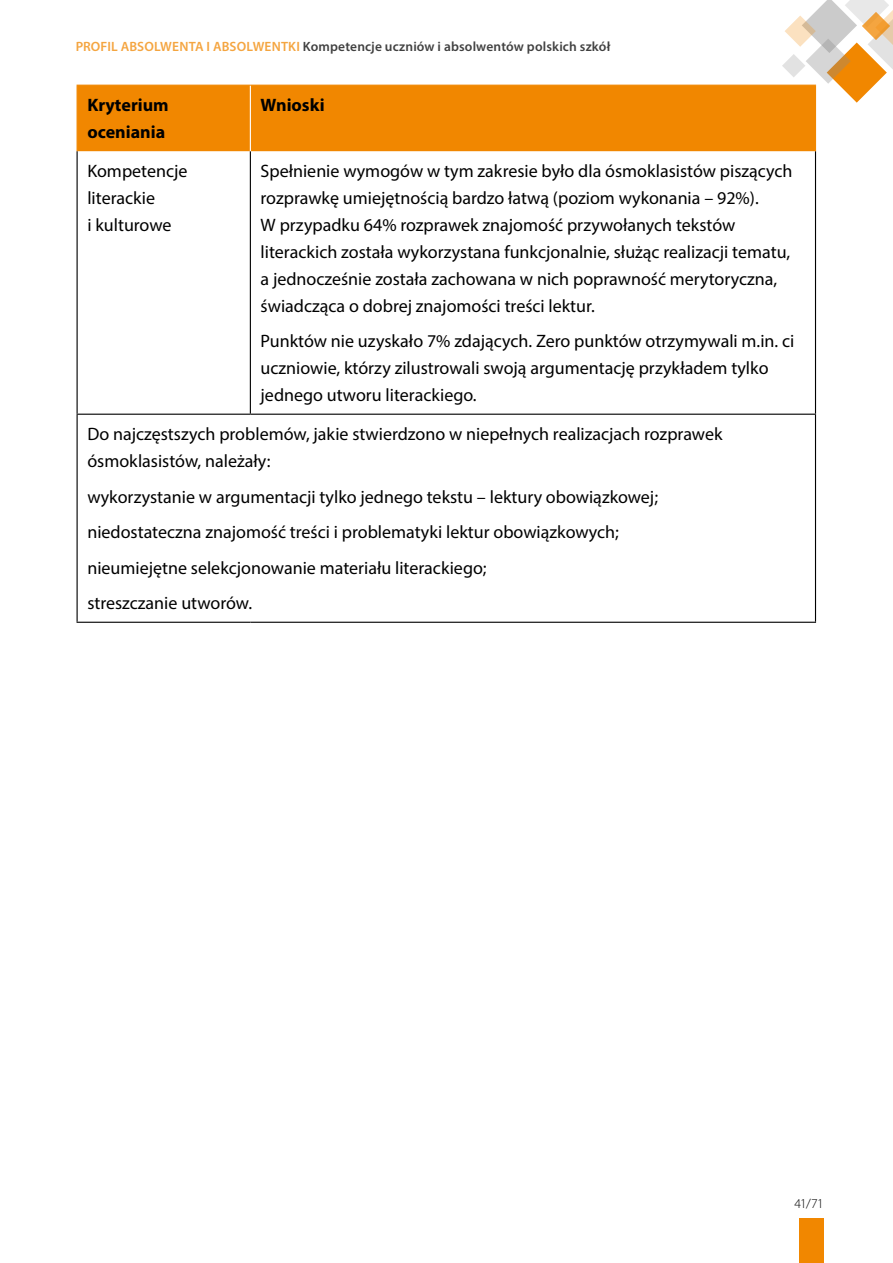
<style>
.page{position:relative;width:893px;height:1263px;background:#fff}
.page>*{position:absolute;margin:0;border:0;box-sizing:border-box;transform-origin:0 0}
.tekst_w_tabeli{font:18px/27px "Myriad Pro";color:#000}
.tekst_w_tabeli-2{font:700 18px/27px "Myriad Pro";color:#000}
.t1{font:600 13.5px "Myriad Pro";letter-spacing:.01em;color:#000}
.t2{font:300 13.5px "Myriad Pro";color:#000}
.s1{color:#f18700}
</style>
<div class="page">
<div style="left:799px;top:1218px;width:25px;height:45px;background:#f18700"></div>
<svg style="left:782px;top:0;width:111px;height:103px"></svg>
<div style="left:78px;top:86px;width:737px;height:65px;background:#f18700"></div>
<hr style="left:77px;top:151px;width:1px;height:263px;background:#000">
<hr style="left:250px;top:151px;width:1px;height:263px;background:#000">
<hr style="left:815px;top:151px;width:1px;height:263px;background:#000">
<hr style="left:77px;top:414px;width:173px;height:1px;background:#000">
<hr style="left:77px;top:415px;width:1px;height:207px;background:#000">
<hr style="left:250px;top:414px;width:566px;height:1px;background:#000">
<hr style="left:815px;top:415px;width:1px;height:207px;background:#000">
<hr style="left:77px;top:85px;width:173px;height:1px;background:#f18700">
<hr style="left:77px;top:86px;width:1px;height:65px;background:#f18700">
<hr style="left:250px;top:85px;width:566px;height:1px;background:#f18700">
<hr style="left:815px;top:86px;width:1px;height:65px;background:#f18700">
<hr style="left:250px;top:86px;width:1px;height:65px;background:#fff">
<hr style="left:77px;top:622px;width:173px;height:1px;background:#000">
<hr style="left:250px;top:622px;width:566px;height:1px;background:#000">
<p class="t1" style="left:75px;top:38px;width:536px"><span class="s1">PROFIL ABSOLWENTA I ABSOLWENTKI</span> Kompetencje uczniów i absolwentów polskich szkół</p>
<p class="tekst_w_tabeli-2" style="left:87px;top:91px;width:83px">Kryterium oceniania</p>
<p class="tekst_w_tabeli-2" style="left:261px;top:91px;width:66px">Wnioski</p>
<p class="tekst_w_tabeli" style="left:87px;top:157px;width:102px">Kompetencje literackie<br>i kulturowe</p>
<p class="tekst_w_tabeli" style="left:261px;top:157px;width:533px">Spełnienie wymogów w tym zakresie było dla ósmoklasistów piszących rozprawkę umiejętnością bardzo łatwą (poziom wykonania – 92%).<br>W przypadku 64% rozprawek znajomość przywołanych tekstów literackich została wykorzystana funkcjonalnie, służąc realizacji tematu, a jednocześnie została zachowana w nich poprawność merytoryczna, świadcząca o dobrej znajomości treści lektur.</p>
<p class="tekst_w_tabeli" style="left:261px;top:328px;width:535px">Punktów nie uzyskało 7% zdających. Zero punktów otrzymywali m.in. ci uczniowie, którzy zilustrowali swoją argumentację przykładem tylko jednego utworu literackiego.</p>
<p class="tekst_w_tabeli" style="left:87px;top:421px;width:637px">Do najczęstszych problemów, jakie stwierdzono w niepełnych realizacjach rozprawek ósmoklasistów, należały:</p>
<p class="tekst_w_tabeli" style="left:87px;top:483px;width:572px">wykorzystanie w argumentacji tylko jednego tekstu – lektury obowiązkowej;</p>
<p class="tekst_w_tabeli" style="left:87px;top:519px;width:533px">niedostateczna znajomość treści i problematyki lektur obowiązkowych;</p>
<p class="tekst_w_tabeli" style="left:87px;top:554px;width:401px">nieumiejętne selekcjonowanie materiału literackiego;</p>
<p class="tekst_w_tabeli" style="left:87px;top:590px;width:166px">streszczanie utworów.</p>
<p class="t2" style="left:794px;top:1196px;width:31px">41/71</p>
</div>
